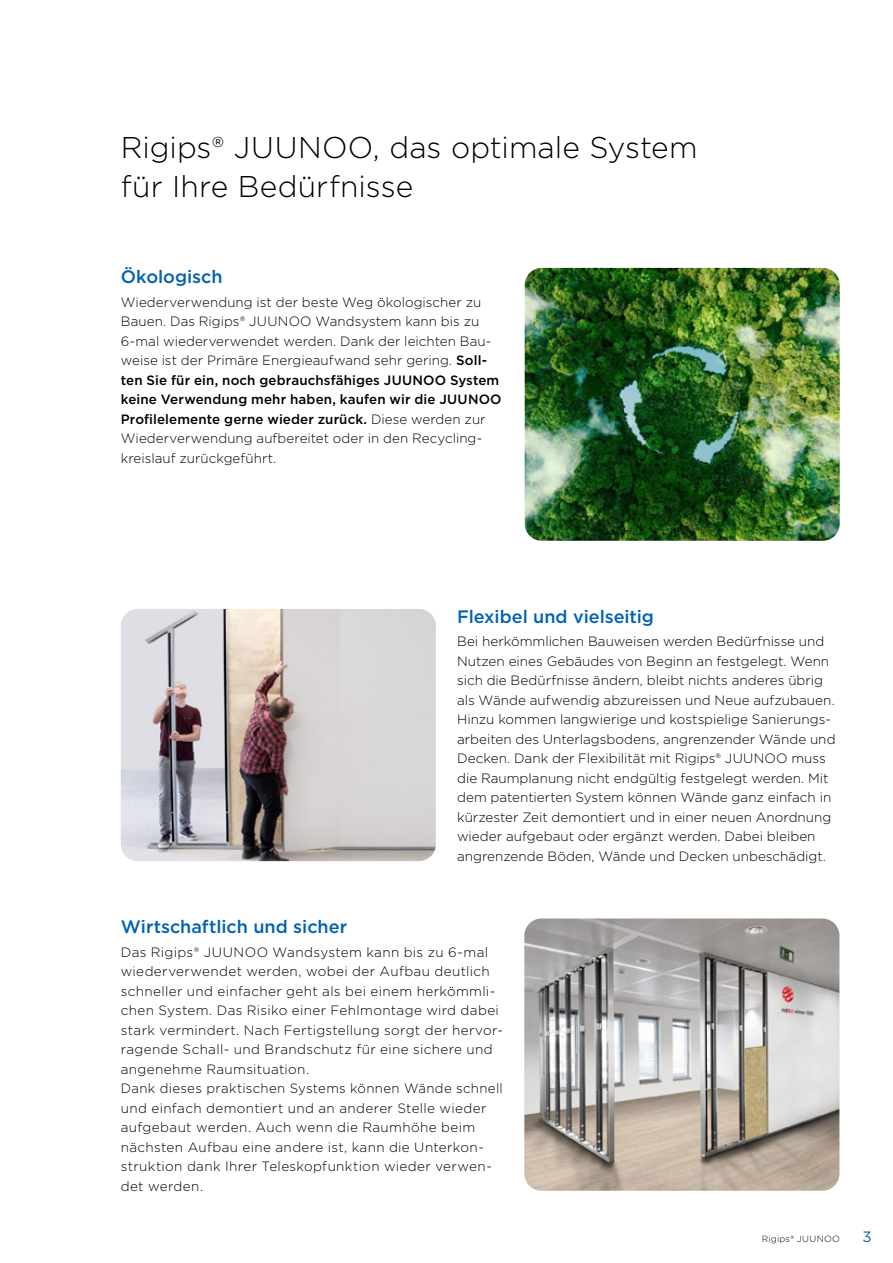
<style>
.page{position:relative;width:893px;height:1263px;background:#fff}
.page>*{position:absolute;margin:0;border:0;box-sizing:border-box;transform-origin:0 0}
.t1{font:300 30px/39px "Gotham";letter-spacing:.005em;color:#000}
.t2{font:500 18px "Gotham";letter-spacing:-.005em;color:#0062ae}
.t3{font:15px "Gotham";color:#0062ae}
.t4{font:300 13.5px/19.5px "Gotham";letter-spacing:.005em;color:#000}
.t5{font:300 13.5px/19.5px "Gotham";letter-spacing:.025em;color:#000}
.t6{font:300 9px "Gotham";letter-spacing:.03em;color:#000}
.s1{font-weight:500}
</style>
<div class="page">
<img style="left:121px;top:609px;width:315px;height:252px">
<img style="left:525px;top:268px;width:315px;height:273px">
<img style="left:524px;top:918px;width:315px;height:273px">
<h1 class="t1" style="left:121px;top:127px;width:578px">Rigips® JUUNOO, das optimale System für Ihre Bedürfnisse</h1>
<h2 class="t2" style="left:121px;top:265px;width:103px">Ökologisch</h2>
<p class="t4" style="left:121px;top:292px;width:382px">Wiederverwendung ist der beste Weg ökologischer zu Bauen. Das Rigips® JUUNOO Wandsystem kann bis zu 6-mal wiederverwendet werden. Dank der leichten Bau&shy;weise ist der Primäre Energieaufwand sehr gering. <span class="s1">Soll&shy;ten Sie für ein, noch gebrauchsfähiges JUUNOO System keine Verwendung mehr haben, kaufen wir die JUUNOO Profilelemente gerne wieder zurück.</span> Diese werden zur Wiederverwendung aufbereitet oder in den Recycling&shy;kreislauf zurückgeführt.</p>
<h2 class="t2" style="left:457px;top:604px;width:198px">Flexibel und vielseitig</h2>
<p class="t4" style="left:457px;top:631px;width:380px">Bei herkömmlichen Bauweisen werden Bedürfnisse und Nutzen eines Gebäudes von Beginn an festgelegt. Wenn sich die Bedürfnisse ändern, bleibt nichts anderes übrig als Wände aufwendig abzureissen und Neue aufzubauen.<br>Hinzu kommen langwierige und kostspielige Sanierungs&shy;arbeiten des Unterlagsbodens, angrenzender Wände und Decken. Dank der Flexibilität mit Rigips® JUUNOO muss die Raumplanung nicht endgültig festgelegt werden. Mit dem patentierten System können Wände ganz einfach in kürzester Zeit demontiert und in einer neuen Anordnung wieder aufgebaut oder ergänzt werden. Dabei bleiben angrenzende Böden, Wände und Decken unbeschädigt.</p>
<h2 class="t2" style="left:121px;top:915px;width:228px">Wirtschaftlich und sicher</h2>
<p class="t5" style="left:121px;top:942px;width:384px">Das Rigips® JUUNOO Wandsystem kann bis zu 6-mal wiederverwendet werden, wobei der Aufbau deutlich schneller und einfacher geht als bei einem herkömmli&shy;chen System. Das Risiko einer Fehlmontage wird dabei stark vermindert. Nach Fertigstellung sorgt der hervor&shy;ragende Schall- und Brandschutz für eine sichere und angenehme Raumsituation.<br>Dank dieses praktischen Systems können Wände schnell und einfach demontiert und an anderer Stelle wieder aufgebaut werden. Auch wenn die Raumhöhe beim nächsten Aufbau eine andere ist, kann die Unterkon&shy;struktion dank Ihrer Teleskopfunktion wieder verwen&shy;det werden.</p>
<p class="t6" style="left:762px;top:1233px;width:79px">Rigips® JUUNOO</p>
<p class="t3" style="left:862px;top:1227px;width:11px">3</p>
</div>
